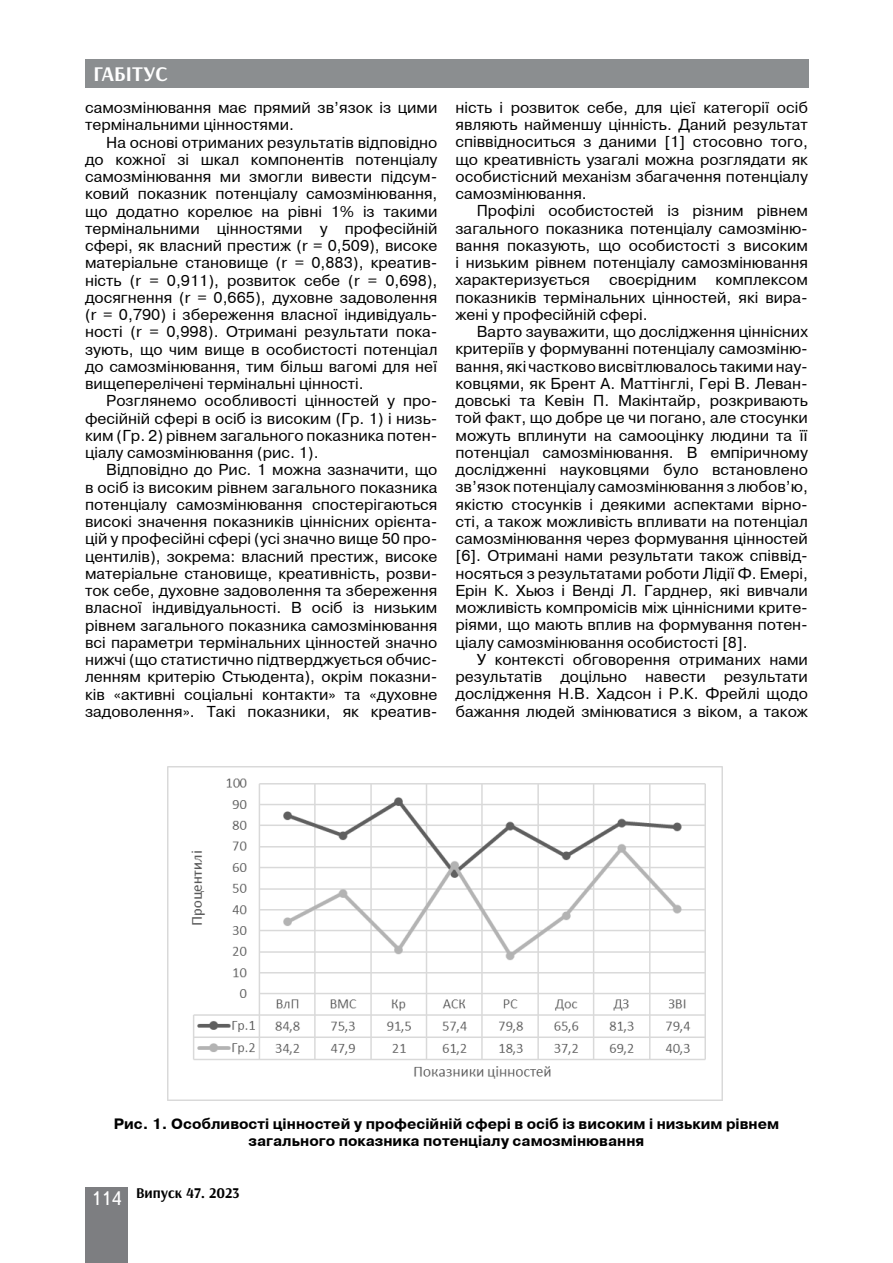
<style>
.page{position:relative;width:893px;height:1263px;background:#fff}
.page>*{position:absolute;margin:0;border:0;box-sizing:border-box;transform-origin:0 0}
.t1{font:700 21px "Arsenal";color:#fff}
.t2{font:15.75px/17.2px "Pragmatica C";color:#000;text-align:justify}
.t3{font:700 15px/17.2px "Pragmatica C";color:#000;text-align:center}
.t4{font:700 15px "Arsenal";color:#000}
.s1{font-family:"Ukrainian Text";font-weight:400;font-size:19.5px;color:#fff}
</style>
<div class="page">
<div style="left:85px;top:59px;width:723px;height:29px;background:#8b8e90"></div>
<div style="left:85px;top:1186px;width:43px;height:76px;background:#7d7e81"></div>
<img style="left:168px;top:767px;width:555px;height:333px">
<h1 class="t1" style="left:94px;top:61px;width:76px">ГАБІТУС</h1>
<p class="t2" style="left:85px;top:99px;width:354px">самозмінювання має прямий зв’язок із цими термінальними цінностями.</p>
<p class="t2" style="left:85px;top:134px;width:354px;text-indent:21px">На основі отриманих результатів відповідно до кожної зі шкал компонентів потенціалу самозмінювання ми змогли вивести підсум&shy;ковий показник потенціалу самозмінювання, що додатно корелює на рівні 1% із такими термінальними цінностями у професійній сфері, як власний престиж (r = 0,509), високе матеріальне становище (r = 0,883), креатив&shy;ність (r = 0,911), розвиток себе (r = 0,698), досягнення (r = 0,665), духовне задоволення (r = 0,790) і збереження власної індивідуаль&shy;ності (r = 0,998). Отримані результати пока&shy;зують, що чим вище в особистості потенціал до самозмінювання, тим більш вагомі для неї вищеперелічені термінальні цінності.</p>
<p class="t2" style="left:85px;top:392px;width:354px;text-indent:21px">Розглянемо особливості цінностей у про&shy;фесійній сфері в осіб із високим (Гр. 1) і низь&shy;ким (Гр. 2) рівнем загального показника потен&shy;ціалу самозмінювання (рис. 1).</p>
<p class="t2" style="left:85px;top:461px;width:354px;text-indent:21px">Відповідно до Рис. 1 можна зазначити, що в осіб із високим рівнем загального показника потенціалу самозмінювання спостерігаються високі значення показників ціннісних орієнта&shy;цій у професійні сфері (усі значно вище 50 про&shy;центилів), зокрема: власний престиж, високе матеріальне становище, креативність, розви&shy;ток себе, духовне задоволення та збереження власної індивідуальності. В осіб із низьким рівнем загального показника самозмінювання всі параметри термінальних цінностей значно нижчі (що статистично підтверджується обчис&shy;ленням критерію Стьюдента), окрім показни&shy;ків «активні соціальні контакти» та «духовне задоволення». Такі показники, як креатив-</p>
<p class="t2" style="left:455px;top:99px;width:354px">ність і розвиток себе, для цієї категорії осіб являють найменшу цінність. Даний результат співвідноситься з даними [1] стосовно того, що креативність узагалі можна розглядати як особистісний механізм збагачення потенціалу самозмінювання.</p>
<p class="t2" style="left:455px;top:203px;width:354px;text-indent:21px">Профілі особистостей із різним рівнем загального показника потенціалу самозміню&shy;вання показують, що особистості з високим і низьким рівнем потенціалу самозмінювання характеризується своєрідним комплексом показників термінальних цінностей, які вира&shy;жені у професійній сфері.</p>
<p class="t2" style="left:455px;top:323px;width:354px;text-indent:21px">Варто зауважити, що дослідження ціннісних критеріїв у формуванні потенціалу самозміню&shy;вання, які частково висвітлювалось такими нау&shy;ковцями, як Брент А. Маттінглі, Гері В. Леван&shy;довські та Кевін П. Макінтайр, розкривають той факт, що добре це чи погано, але стосунки можуть вплинути на самооцінку людини та її потенціал самозмінювання. В емпіричному дослідженні науковцями було встановлено зв’язок потенціалу самозмінювання з любов’ю, якістю стосунків і деякими аспектами вірно&shy;сті, а також можливість впливати на потенціал самозмінювання через формування цінностей [6]. Отримані нами результати також співвід&shy;носяться з результатами роботи Лідії Ф. Емері, Ерін К. Хьюз і Венді Л. Гарднер, які вивчали можливість компромісів між ціннісними крите&shy;ріями, що мають вплив на формування потен&shy;ціалу самозмінювання особистості [8].</p>
<p class="t2" style="left:455px;top:651px;width:354px;text-indent:21px">У контексті обговорення отриманих нами результатів доцільно навести результати дослідження Н.В. Хадсон і Р.К. Фрейлі щодо бажання людей змінюватися з віком, а також</p>
<p class="t3" style="left:114px;top:1115px;width:667px">Рис. 1. Особливості цінностей у професійній сфері в осіб із високим і низьким рівнем загального показника потенціалу самозмінювання</p>
<p class="t4" style="left:91px;top:1183px;width:150px"><span class="s1">114</span> Випуск 47. 2023</p>
</div>
